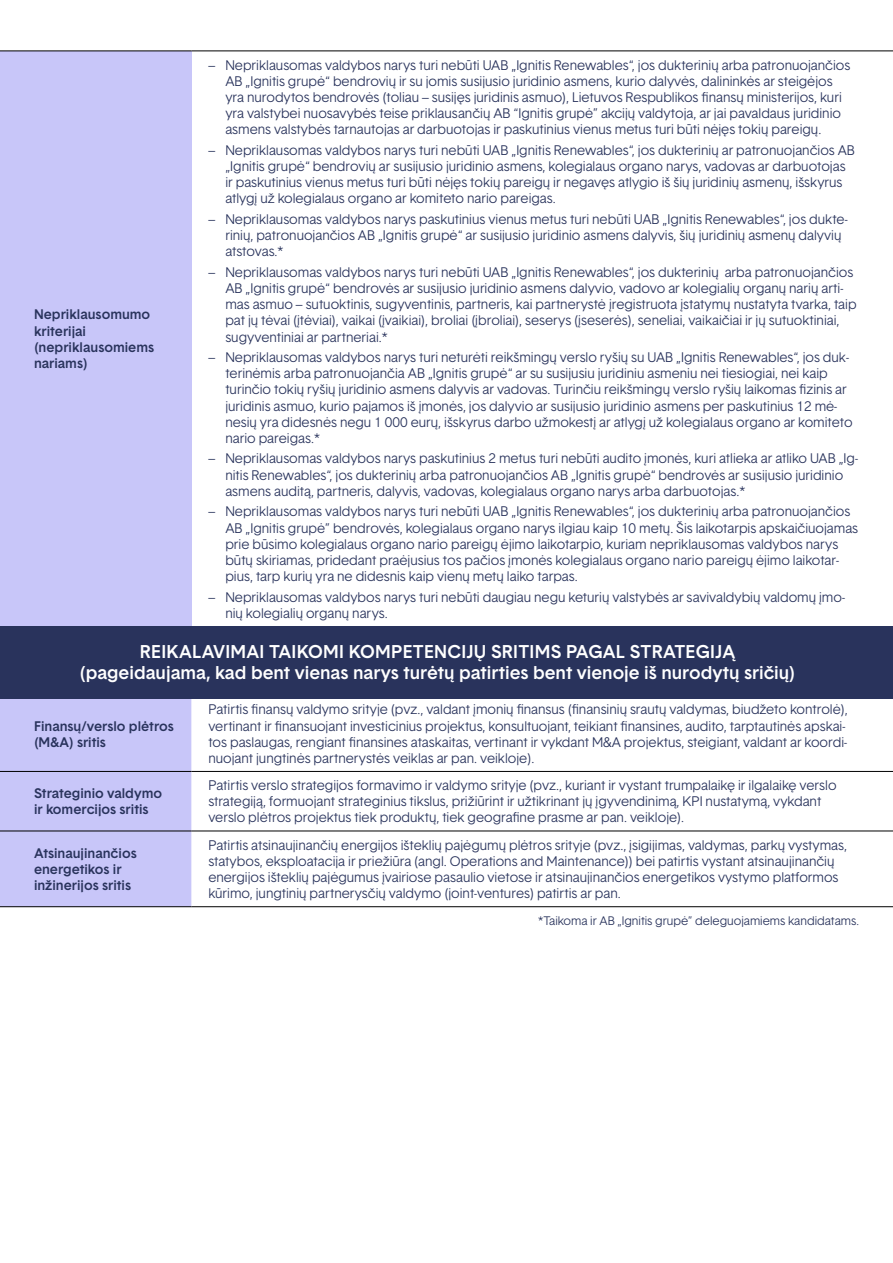
<style>
.page{position:relative;width:893px;height:1263px;background:#fff}
.page>*{position:absolute;margin:0;border:0;box-sizing:border-box;transform-origin:0 0}
.t1{font:500 18px/21px "Basetica";color:#fff;text-align:center}
.t2{font:300 13.5px/16.2px "Basetica";color:#29335c}
.t3{font:500 13.5px/16.2px "Basetica";color:#29335c}
.t4{font:300 12px "Basetica";color:#29335c}
</style>
<div class="page">
<div style="left:0;top:698px;width:191px;height:208px;background:#c8c6f9"></div>
<hr style="left:0;top:771px;width:191px;height:1px;background:#000">
<hr style="left:191px;top:771px;width:702px;height:1px;background:#000">
<hr style="left:0;top:831px;width:191px;height:1px;background:#000">
<hr style="left:191px;top:831px;width:702px;height:1px;background:#000">
<hr style="left:0;top:906px;width:191px;height:1px;background:#000">
<hr style="left:191px;top:906px;width:702px;height:1px;background:#000">
<div style="left:0;top:51px;width:191px;height:575px;background:#c8c6f9"></div>
<hr style="left:0;top:51px;width:191px;height:1px;background:#000">
<hr style="left:191px;top:51px;width:702px;height:1px;background:#000">
<div style="left:0;top:626px;width:893px;height:72px;background:#29335c"></div>
<p class="t3" style="left:34px;top:306px;width:122px">Nepriklausomumo kriterijai (nepriklausomiems nariams)</p>
<p class="t2" style="left:225px;top:57px;width:626px;text-indent:-17px">– Nepriklausomas valdybos narys turi nebūti UAB „Ignitis Renewables“, jos dukterinių arba patronuojančios AB „Ignitis grupė“ bendrovių ir su jomis susijusio juridinio asmens, kurio dalyvės, dalininkės ar steigėjos yra nurodytos bendrovės (toliau – susijęs juridinis asmuo), Lietuvos Respublikos finansų ministerijos, kuri yra valstybei nuosavybės teise priklausančių AB “Ignitis grupė” akcijų valdytoja, ar jai pavaldaus juridinio asmens valstybės tarnautojas ar darbuotojas ir paskutinius vienus metus turi būti nėjęs tokių pareigų.</p>
<p class="t2" style="left:225px;top:142px;width:631px;text-indent:-17px">– Nepriklausomas valdybos narys turi nebūti UAB „Ignitis Renewables“, jos dukterinių ar patronuojančios AB „Ignitis grupė“ bendrovių ar susijusio juridinio asmens, kolegialaus organo narys, vadovas ar darbuotojas ir paskutinius vienus metus turi būti nėjęs tokių pareigų ir negavęs atlygio iš šių juridinių asmenų, išskyrus atlygį už kolegialaus organo ar komiteto nario pareigas.</p>
<p class="t2" style="left:225px;top:211px;width:624px;text-indent:-17px">– Nepriklausomas valdybos narys paskutinius vienus metus turi nebūti UAB „Ignitis Renewables“, jos dukte&shy;rinių, patronuojančios AB „Ignitis grupė“ ar susijusio juridinio asmens dalyvis, šių juridinių asmenų dalyvių atstovas.*</p>
<p class="t2" style="left:225px;top:264px;width:633px;text-indent:-17px">– Nepriklausomas valdybos narys turi nebūti UAB „Ignitis Renewables“, jos dukterinių arba patronuojančios AB „Ignitis grupė“ bendrovės ar susijusio juridinio asmens dalyvio, vadovo ar kolegialių organų narių arti&shy;mas asmuo – sutuoktinis, sugyventinis, partneris, kai partnerystė įregistruota įstatymų nustatyta tvarka, taip pat jų tėvai (įtėviai), vaikai (įvaikiai), broliai (įbroliai), seserys (įseserės), seneliai, vaikaičiai ir jų sutuoktiniai, sugyventiniai ar partneriai.*</p>
<p class="t2" style="left:225px;top:349px;width:629px;text-indent:-17px">– Nepriklausomas valdybos narys turi neturėti reikšmingų verslo ryšių su UAB „Ignitis Renewables“, jos duk&shy;terinėmis arba patronuojančia AB „Ignitis grupė“ ar su susijusiu juridiniu asmeniu nei tiesiogiai, nei kaip turinčio tokių ryšių juridinio asmens dalyvis ar vadovas. Turinčiu reikšmingų verslo ryšių laikomas fizinis ar juridinis asmuo, kurio pajamos iš įmonės, jos dalyvio ar susijusio juridinio asmens per paskutinius 12 mė&shy;nesių yra didesnės negu 1 000 eurų, išskyrus darbo užmokestį ar atlygį už kolegialaus organo ar komiteto nario pareigas.*</p>
<p class="t2" style="left:225px;top:450px;width:634px;text-indent:-17px">– Nepriklausomas valdybos narys paskutinius 2 metus turi nebūti audito įmonės, kuri atlieka ar atliko UAB „Ig&shy;nitis Renewables“, jos dukterinių arba patronuojančios AB „Ignitis grupė“ bendrovės ar susijusio juridinio asmens auditą, partneris, dalyvis, vadovas, kolegialaus organo narys arba darbuotojas.*</p>
<p class="t2" style="left:225px;top:503px;width:634px;text-indent:-17px">– Nepriklausomas valdybos narys turi nebūti UAB „Ignitis Renewables“, jos dukterinių arba patronuojančios AB „Ignitis grupė” bendrovės, kolegialaus organo narys ilgiau kaip 10 metų. Šis laikotarpis apskaičiuojamas prie būsimo kolegialaus organo nario pareigų ėjimo laikotarpio, kuriam nepriklausomas valdybos narys būtų skiriamas, pridedant praėjusius tos pačios įmonės kolegialaus organo nario pareigų ėjimo laikotar&shy;pius, tarp kurių yra ne didesnis kaip vienų metų laiko tarpas.</p>
<p class="t2" style="left:225px;top:589px;width:621px;text-indent:-17px">– Nepriklausomas valdybos narys turi nebūti daugiau negu keturių valstybės ar savivaldybių valdomų įmo&shy;nių kolegialių organų narys.</p>
<h1 class="t1" style="left:79px;top:641px;width:717px">REIKALAVIMAI TAIKOMI KOMPETENCIJŲ SRITIMS PAGAL STRATEGIJĄ (pageidaujama, kad bent vienas narys turėtų patirties bent vienoje iš nurodytų sričių)</h1>
<p class="t3" style="left:34px;top:718px;width:141px">Finansų/verslo plėtros (M&amp;A) sritis</p>
<p class="t2" style="left:208px;top:701px;width:641px">Patirtis finansų valdymo srityje (pvz., valdant įmonių finansus (finansinių srautų valdymas, biudžeto kontrolė), vertinant ir finansuojant investicinius projektus, konsultuojant, teikiant finansines, audito, tarptautinės apskai&shy;tos paslaugas, rengiant finansines ataskaitas, vertinant ir vykdant M&amp;A projektus, steigiant, valdant ar koordi&shy;nuojant jungtinės partnerystės veiklas ar pan. veikloje).</p>
<p class="t3" style="left:34px;top:785px;width:130px">Strateginio valdymo ir komercijos sritis</p>
<p class="t2" style="left:208px;top:777px;width:630px">Patirtis verslo strategijos formavimo ir valdymo srityje (pvz., kuriant ir vystant trumpalaikę ir ilgalaikę verslo strategiją, formuojant strateginius tikslus, prižiūrint ir užtikrinant jų įgyvendinimą, KPI nustatymą, vykdant verslo plėtros projektus tiek produktų, tiek geografine prasme ar pan. veikloje).</p>
<p class="t3" style="left:34px;top:845px;width:104px">Atsinaujinančios energetikos ir inžinerijos sritis</p>
<p class="t2" style="left:208px;top:837px;width:640px">Patirtis atsinaujinančių energijos išteklių pajėgumų plėtros srityje (pvz., įsigijimas, valdymas, parkų vystymas, statybos, eksploatacija ir priežiūra (angl. Operations and Maintenance)) bei patirtis vystant atsinaujinančių energijos išteklių pajėgumus įvairiose pasaulio vietose ir atsinaujinančios energetikos vystymo platformos kūrimo, jungtinių partnerysčių valdymo (joint-ventures) patirtis ar pan.</p>
<p class="t4" style="left:538px;top:913px;width:322px">*Taikoma ir AB „Ignitis grupė” deleguojamiems kandidatams.</p>
</div>
